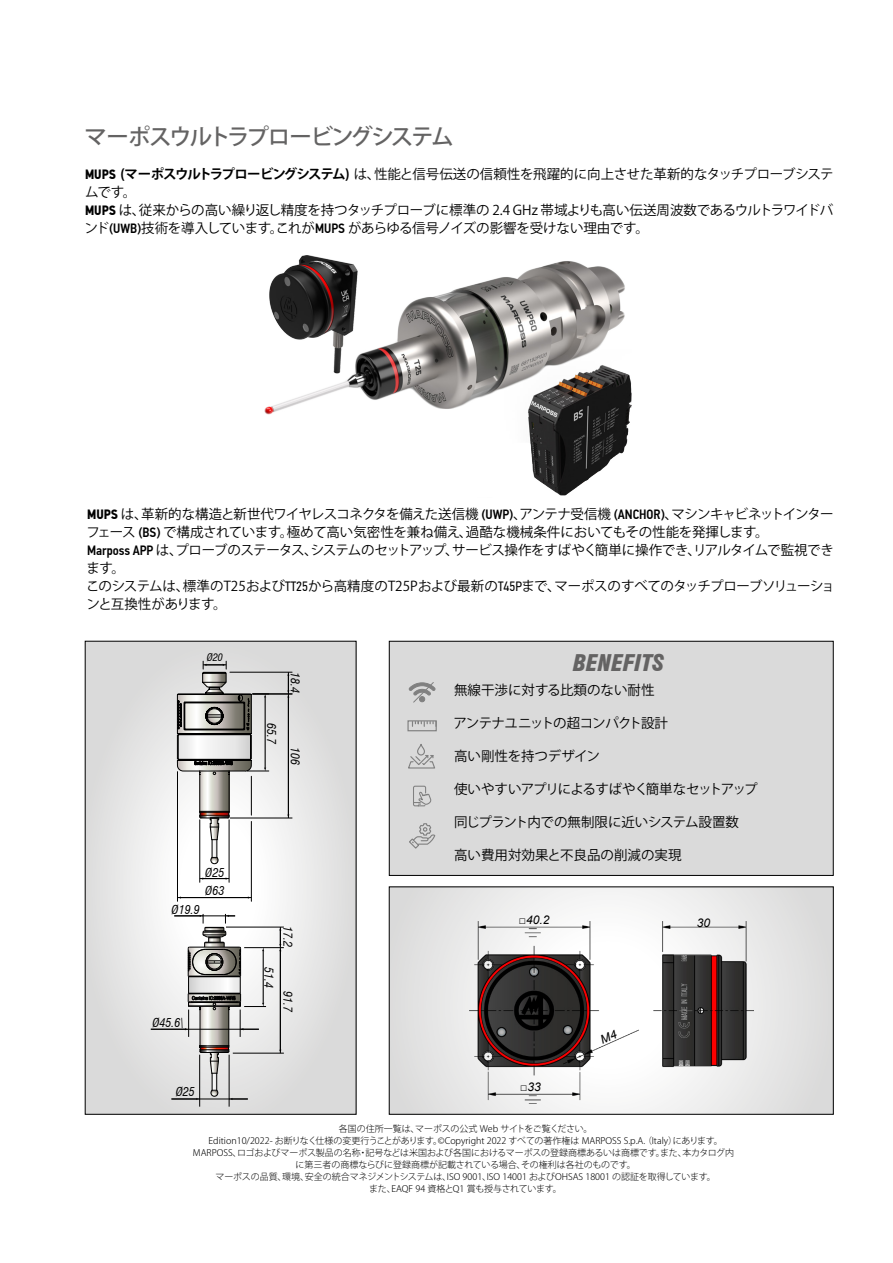
<style>
.page{position:relative;width:893px;height:1263px;background:#fff}
.page>*{position:absolute;margin:0;border:0;box-sizing:border-box;transform-origin:0 0}
.titolo_paragrafo{font:500 22.5px "Koz Go Pr 6 N";letter-spacing:-.09em;color:#646363}
.titolo_paragrafo-2{font:italic 900 condensed 22.5px "Swiss 721 BT";color:#646363}
.testo{font:13.5px/18px "Koz Go Pr 6 N";letter-spacing:-.02em;color:#000}
.testo-2{font:13.5px "Koz Go Pr 6 N";color:#000}
.testo-3{font:13.5px "Koz Go Pr 6 N";letter-spacing:-.07em;color:#000}
.testo-4{font:13.5px "Koz Go Pr 6 N";letter-spacing:-.06em;color:#000}
.testo-5{font:italic condensed 12px "Swiss 721 BT";color:#000}
.testo-6{font:italic 12px "Arial";color:#000}
.testo-7{font:italic condensed 10.2px "Swiss 721 BT";color:#000}
.t1{font:300 9px "Koz Go Pr 6 N";color:#000}
.t2{font:300 9px "Koz Go Pr 6 N";letter-spacing:-.035em;color:#000}
.s1{font-family:"PF Din Text Cond Pro";font-weight:700}
.s2{font-weight:700}
.s3{font-family:"PF Din Text Cond Pro";font-weight:500}
.s4{font-family:"PF Din Text Cond Pro"}
</style>
<div class="page">
<div style="left:389px;top:641px;width:444px;height:234px;background:#dadada"></div>
<div style="left:389px;top:641px;width:444px;height:235px;border:1px solid #000"></div>
<img style="left:264px;top:255px;width:368px;height:241px">
<svg style="left:87px;top:643px;width:267px;height:469px"></svg>
<svg style="left:201px;top:1037px;width:28px;height:8px"></svg>
<hr style="left:200px;top:1010px;width:1px;height:36px;background:#000">
<hr style="left:229px;top:1010px;width:1px;height:36px;background:#000">
<hr style="left:244px;top:947px;width:40px;height:1px;background:#000">
<hr style="left:226px;top:927px;width:58px;height:1px;background:#000">
<hr style="left:233px;top:1053px;width:51px;height:1px;background:#000">
<hr style="left:280px;top:950px;width:1px;height:101px;background:#000">
<svg style="left:279px;top:927px;width:2px;height:24px"></svg>
<hr style="left:151px;top:1029px;width:35px;height:1px;background:#000">
<hr style="left:229px;top:1055px;width:1px;height:52px;background:#000">
<hr style="left:199px;top:1055px;width:1px;height:52px;background:#000">
<svg style="left:171px;top:1045px;width:77px;height:55px"></svg>
<hr style="left:199px;top:1099px;width:31px;height:1px;background:#000">
<svg style="left:174px;top:914px;width:92px;height:123px"></svg>
<svg style="left:200px;top:775px;width:29px;height:36px"></svg>
<hr style="left:229px;top:820px;width:1px;height:62px;background:#000">
<hr style="left:199px;top:820px;width:1px;height:62px;background:#000">
<svg style="left:200px;top:877px;width:29px;height:3px"></svg>
<hr style="left:251px;top:776px;width:1px;height:39px;background:#000">
<hr style="left:251px;top:821px;width:1px;height:80px;background:#000">
<hr style="left:177px;top:772px;width:1px;height:129px;background:#000">
<hr style="left:180px;top:897px;width:69px;height:1px;background:#000">
<hr style="left:253px;top:694px;width:39px;height:1px;background:#000">
<hr style="left:230px;top:672px;width:62px;height:1px;background:#000">
<hr style="left:230px;top:818px;width:62px;height:1px;background:#000">
<hr style="left:288px;top:696px;width:1px;height:119px;background:#000">
<svg style="left:287px;top:672px;width:2px;height:26px"></svg>
<hr style="left:199px;top:774px;width:1px;height:37px;background:#000">
<hr style="left:229px;top:774px;width:1px;height:37px;background:#000">
<svg style="left:199px;top:811px;width:31px;height:53px"></svg>
<svg style="left:177px;top:661px;width:92px;height:114px"></svg>
<svg style="left:391px;top:889px;width:440px;height:223px"></svg>
<img style="left:470px;top:921px;width:283px;height:183px">
<svg style="left:408px;top:682px;width:28px;height:21px"></svg>
<svg style="left:408px;top:754px;width:27px;height:15px"></svg>
<div style="left:417px;top:744px;width:8px;height:11px;border:1px solid #808080;border-radius:3px"></div>
<svg style="left:413px;top:785px;width:19px;height:22px"></svg>
<svg style="left:409px;top:823px;width:27px;height:26px"></svg>
<div style="left:407px;top:720px;width:30px;height:11px;border:1px solid #808080"></div>
<svg style="left:412px;top:721px;width:25px;height:5px"></svg>
<svg style="left:600px;top:1029px;width:18px;height:15px"></svg>
<p class="titolo_paragrafo" style="left:85px;top:124px;width:371px">マーポスウルトラプロービングシステム</p>
<p class="testo" style="left:85px;top:165px;width:750px"><span class="s1">MUPS</span> <span class="s2">(マーポスウルトラプロービングシステム)</span> は、性能と信号伝送の信頼性を飛躍的に向上させた革新的なタッチプローブシステムです。</p>
<p class="testo" style="left:84px;top:201px;width:751px"><span class="s1">MUPS</span> は、従来からの高い繰り返し精度を持つタッチプローブに標準の 2.4 GHz 帯域よりも高い伝送周波数であるウルトラワイドバンド<span class="s3">(UWB)</span>技術を導入しています。これが<span class="s3">MUPS</span> があらゆる信号ノイズの影響を受けない理由です。</p>
<p class="testo" style="left:87px;top:505px;width:749px"><span class="s1">MUPS</span> は、革新的な構造と新世代ワイヤレスコネクタを備えた送信機 <span class="s3">(UWP)</span>、アンテナ受信機 <span class="s3">(ANCHOR)</span>、マシンキャビネットインターフェース <span class="s3">(BS)</span> で構成されています。極めて高い気密性を兼ね備え、過酷な機械条件においてもその性能を発揮します。</p>
<p class="testo" style="left:87px;top:541px;width:749px"><span class="s3">Marposs APP</span> は、プローブのステータス、システムのセットアップ、サービス操作をすばやく簡単に操作でき、リアルタイムで監視できます。</p>
<p class="testo" style="left:86px;top:577px;width:750px">このシステムは、標準のT25および<span class="s4">TT25</span>から高精度のT25Pおよび最新の<span class="s4">T45P</span>まで、マーポスのすべてのタッチプローブソリューションと互換性があります。</p>
<p class="testo-7" style="left:207px;top:651px;width:18px">Ø20</p>
<p class="testo-5" style="left:279px;top:723px;width:23px;rotate:90deg">65.7</p>
<p class="testo-5" style="left:302px;top:672px;width:22px;rotate:90deg">18.4</p>
<p class="testo-5" style="left:302px;top:747px;width:19px;rotate:90deg">106</p>
<p class="testo-5" style="left:205px;top:865px;width:21px">Ø25</p>
<p class="testo-5" style="left:205px;top:884px;width:21px">Ø63</p>
<p class="testo-5" style="left:172px;top:902px;width:30px">Ø19.9</p>
<p class="testo-5" style="left:152px;top:1016px;width:33px">Ø45.6\</p>
<p class="testo-5" style="left:176px;top:1084px;width:21px">Ø25</p>
<p class="testo-5" style="left:276px;top:967px;width:22px;rotate:90deg">51.4</p>
<p class="testo-5" style="left:295px;top:926px;width:23px;rotate:90deg">17.2</p>
<p class="testo-5" style="left:295px;top:991px;width:23px;rotate:90deg">91.7</p>
<p class="titolo_paragrafo-2" style="left:573px;top:649px;width:93px">BENEFITS</p>
<p class="testo-2" style="left:454px;top:682px;width:202px">無線干渉に対する比類のない耐性</p>
<p class="testo-4" style="left:454px;top:715px;width:216px">アンテナユニットの超コンパクト設計</p>
<p class="testo" style="left:454px;top:747px;width:147px">高い剛性を持つデザイン</p>
<p class="testo-3" style="left:454px;top:781px;width:305px">使いやすいアプリによるすばやく簡単なセットアップ</p>
<p class="testo" style="left:454px;top:813px;width:286px">同じプラント内での無制限に近いシステム設置数</p>
<p class="testo-2" style="left:454px;top:847px;width:229px">高い費用対効果と不良品の削減の実現</p>
<p class="testo-6" style="left:519px;top:912px;width:32px">□40.2</p>
<p class="testo-6" style="left:520px;top:1079px;width:22px">□33</p>
<p class="testo-6" style="left:697px;top:915px;width:15px">30</p>
<p class="t1" style="left:339px;top:1124px;width:255px">各国の住所一覧は、マーポスの公式 Web サイトをご覧ください。</p>
<p class="t1" style="left:209px;top:1136px;width:516px">Edition10/2022- お断りなく仕様の変更行うことがあります。©Copyright 2022 すべての著作権は MARPOSS S.p.A. （Italy）にあります。</p>
<p class="t1" style="left:193px;top:1148px;width:543px">MARPOSS、ロゴおよびマーポス製品の名称・記号などは米国および各国におけるマーポスの登録商標あるいは商標です。また、本カタログ内</p>
<p class="t1" style="left:295px;top:1160px;width:342px">に第三者の商標ならびに登録商標が記載されている場合、その権利は各社のものです。</p>
<p class="t1" style="left:215px;top:1172px;width:502px">マーポスの品質、環境、安全の統合マネジメントシステムは、ISO 9001、ISO 14001 およびOHSAS 18001 の認証を取得しています。</p>
<p class="t2" style="left:369px;top:1184px;width:194px">また、EAQF 94 資格とQ1 賞も授与されています。</p>
</div>
